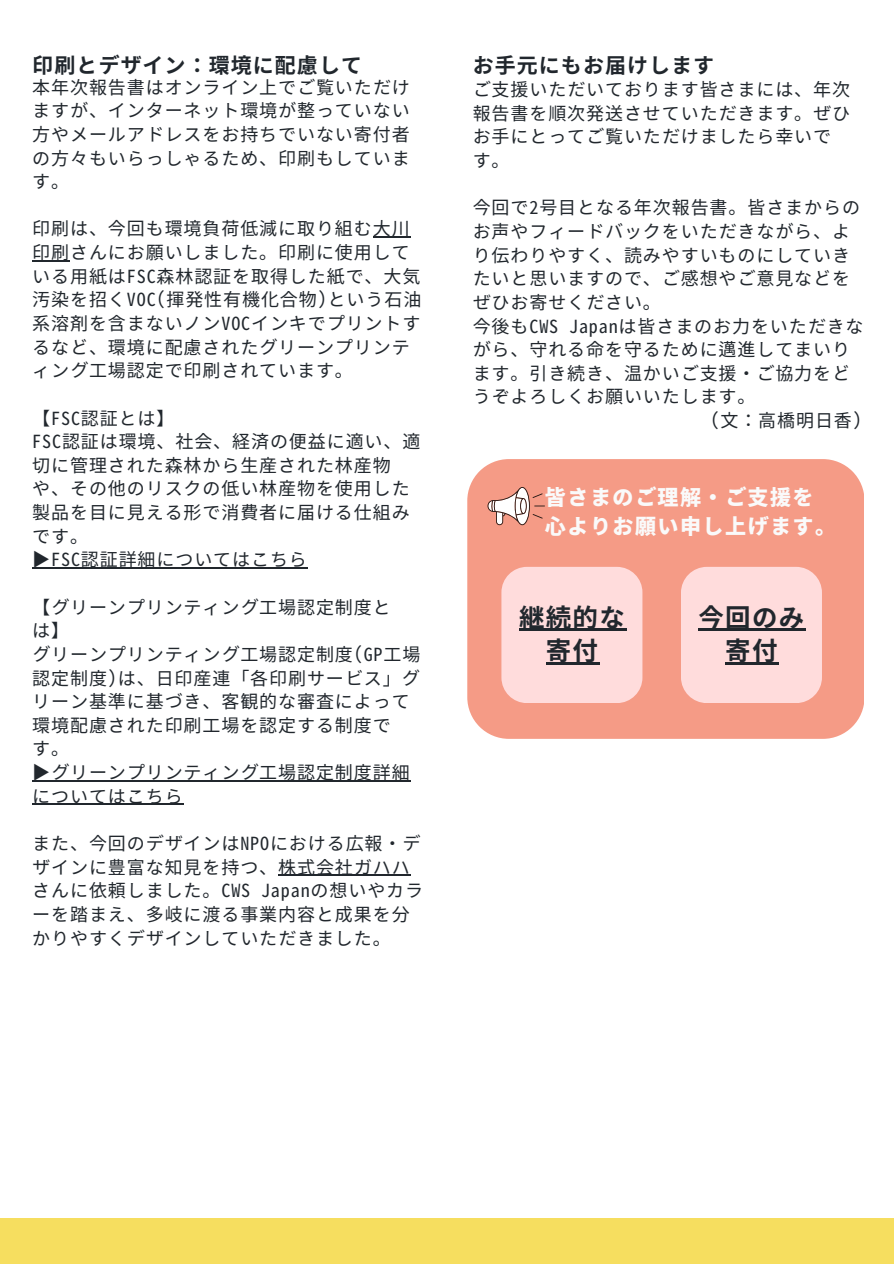
<style>
.page{position:relative;width:894px;height:1264px;background:#fff}
.page>*{position:absolute;margin:0;border:0;box-sizing:border-box;transform-origin:0 0}
.t1{font:25.5px/33.8px "Gen Ei Gothic M B";letter-spacing:.05em;color:#21272d;text-align:center}
.t2{font:21px "Gen Ei Gothic M B";letter-spacing:.05em;color:#21272d}
.t3{font:21px/29.2px "Gen Ei Gothic M H";letter-spacing:.07em;color:#fafafa}
.t4{font:18px/23.7px "Gen Ei Gothic M R";letter-spacing:.05em;color:#21272d}
</style>
<div class="page">
<div style="left:0;top:1218px;width:893px;height:45px;background:#f6de5f"></div>
<hr style="left:372px;top:236px;width:38px;height:2px;background:#21272d">
<hr style="left:32px;top:260px;width:38px;height:1px;background:#21272d">
<hr style="left:32px;top:567px;width:276px;height:1px;background:#21272d">
<hr style="left:32px;top:780px;width:378px;height:1px;background:#21272d">
<hr style="left:32px;top:803px;width:133px;height:2px;background:#21272d">
<svg style="left:165px;top:803px;width:18px;height:2px"></svg>
<hr style="left:278px;top:874px;width:132px;height:1px;background:#21272d">
<div style="left:467px;top:459px;width:396px;height:280px;background:#f59b86"></div>
<div style="left:501px;top:567px;width:141px;height:136px;background:#ffdcdc;border-radius:25px"></div>
<hr style="left:519px;top:628px;width:107px;height:3px;background:#21272d">
<hr style="left:545px;top:662px;width:54px;height:2px;background:#21272d">
<svg style="left:487px;top:487px;width:57px;height:38px"></svg>
<div style="left:680px;top:567px;width:141px;height:136px;background:#ffdcdc;border-radius:26px"></div>
<hr style="left:698px;top:628px;width:107px;height:3px;background:#21272d">
<hr style="left:725px;top:662px;width:53px;height:2px;background:#21272d">
<p class="t2" style="left:32px;top:51px;width:331px">印刷とデザイン：環境に配慮して</p>
<p class="t4" style="left:32px;top:76px;width:379px;text-align:justify">本年次報告書はオンライン上でご覧いただけますが、インターネット環境が整っていない方やメールアドレスをお持ちでいない寄付者の方々もいらっしゃるため、印刷もしています。</p>
<p class="t4" style="left:32px;top:218px;width:390px">印刷は、今回も環境負荷低減に取り組む大川印刷さんにお願いしました。印刷に使用している用紙はFSC森林認証を取得した紙で、大気汚染を招くVOC(揮発性有機化合物)という石油系溶剤を含まないノンVOCインキでプリントするなど、環境に配慮されたグリーンプリンティング工場認定で印刷されています。</p>
<p class="t4" style="left:32px;top:407px;width:389px">【FSC認証とは】<br>FSC認証は環境、社会、経済の便益に適い、適切に管理された森林から生産された林産物<br>や、その他のリスクの低い林産物を使用した製品を目に見える形で消費者に届ける仕組みです。<br>▶︎FSC認証詳細についてはこちら</p>
<p class="t4" style="left:32px;top:596px;width:389px">【グリーンプリンティング工場認定制度と<br>は】<br>グリーンプリンティング工場認定制度(GP工場認定制度)は、日印産連「各印刷サービス」グリーン基準に基づき、客観的な審査によって環境配慮された印刷工場を認定する制度で<br>す。<br>▶︎グリーンプリンティング工場認定制度詳細についてはこちら</p>
<p class="t4" style="left:32px;top:832px;width:392px">また、今回のデザインはNPOにおける広報・デザインに豊富な知見を持つ、株式会社ガハハさんに依頼しました。CWS Japanの想いやカラーを踏まえ、多岐に渡る事業内容と成果を分かりやすくデザインしていただきました。</p>
<h3 class="t2" style="left:472px;top:51px;width:243px">お手元にもお届けします</h3>
<p class="t4" style="left:472px;top:79px;width:379px">ご支援いただいております皆さまには、年次報告書を順次発送させていただきます。ぜひお手にとってご覧いただけましたら幸いです。</p>
<h4 class="t4" style="left:472px;top:197px;width:388px">今回で2号目となる年次報告書。皆さまからのお声やフィードバックをいただきながら、より伝わりやすく、読みやすいものにしていきたいと思いますので、ご感想やご意見などをぜひお寄せください。</h4>
<h4 class="t4" style="left:472px;top:315px;width:392px">今後もCWS Japanは皆さまのお力をいただきながら、守れる命を守るために邁進してまいります。引き続き、温かいご支援・ご協力をどうぞよろしくお願いいたします。</h4>
<h4 class="t4" style="left:710px;top:409px;width:153px">(文：高橋明日香)</h4>
<h1 class="t3" style="left:545px;top:484px;width:292px">皆さまのご理解・ご支援を心よりお願い申し上げます。</h1>
<p class="t1" style="left:519px;top:601px;width:107px">継続的な寄付</p>
<h2 class="t1" style="left:698px;top:601px;width:107px">今回のみ寄付</h2>
</div>
